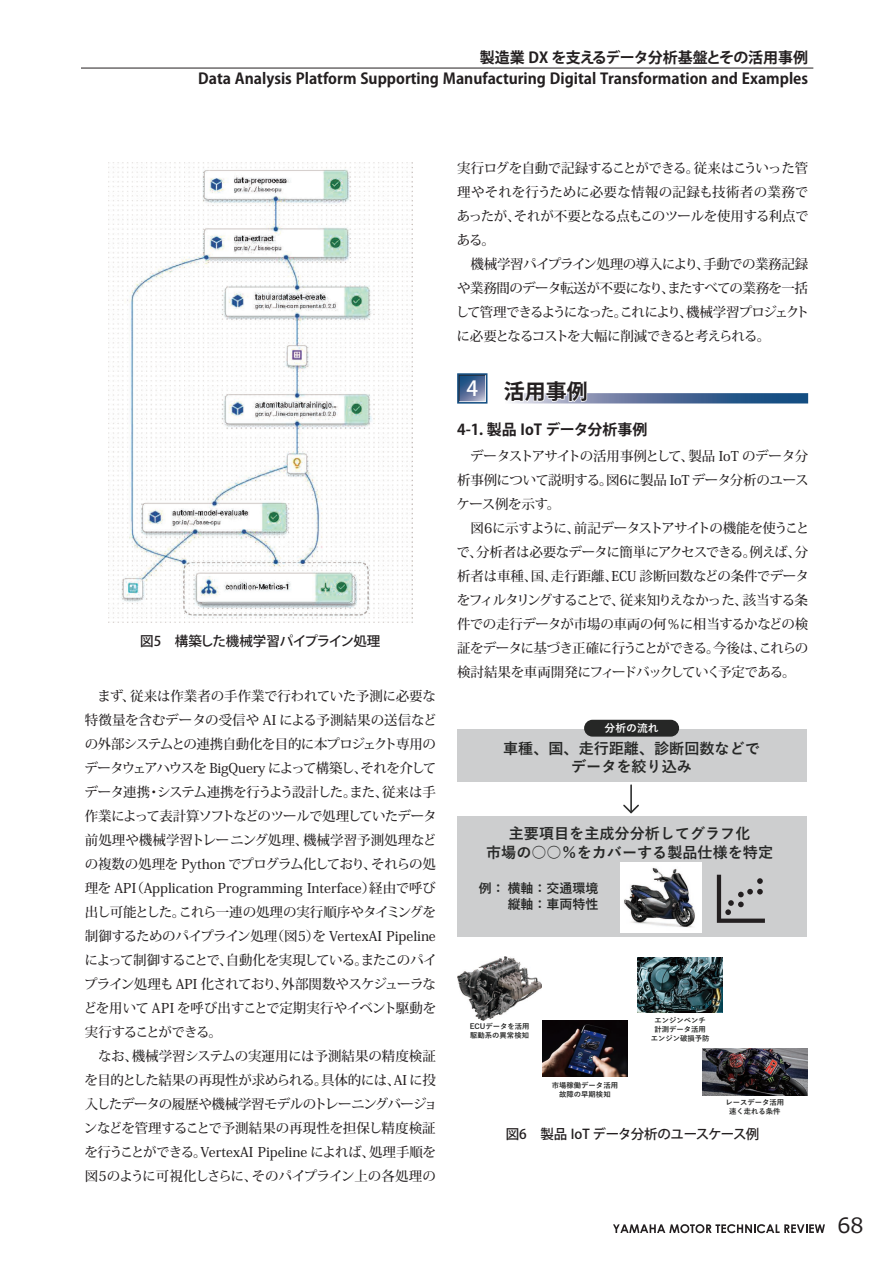
<style>
.page{position:relative;width:893px;height:1263px;background:#fff}
.page>*{position:absolute;margin:0;border:0;box-sizing:border-box;transform-origin:0 0}
.t1{font:21px "Meiryo";color:#231f20}
.t2{font:700 20.85px "Koz Go Pro";color:#231f20}
.t3{font:700 15.15px/18.1px "Yu Gothic";color:#262726;text-align:center}
.t4{font:700 15px/20.9px "Koz Go Pro";color:#231f20;text-align:right}
.t5{font:500 13.5px/24px "Koz Min Pr 6 N";letter-spacing:-.03em;color:#231f20}
.t6{font:500 13.5px "Koz Go Pro";letter-spacing:-.035em;color:#231f20}
.t7{font:700 12.9px "Yu Gothic";color:#262726}
.t8{font:700 10.8px "Yu Gothic";color:#fff}
.t9{font:700 7.35px/8.9px "Yu Gothic";color:#262726;text-align:center}
.s1{font-weight:500;font-size:20.7px;color:#fff}
</style>
<div class="page">
<hr style="left:81px;top:68px;width:732px;height:1px;background:#231f20">
<svg style="left:613px;top:1224px;width:212px;height:9px"></svg>
<img style="left:108px;top:163px;width:304px;height:460px">
<svg style="left:588px;top:393px;width:220px;height:10px;background:#456694"></svg>
<svg style="left:460px;top:376px;width:24px;height:25px"></svg>
<div style="left:457px;top:373px;width:30px;height:31px;border:2px solid #144e82"></div>
<svg style="left:510px;top:393px;width:78px;height:10px"></svg>
<div style="left:457px;top:816px;width:349px;height:120px;background:#cdcecf"></div>
<svg style="left:623px;top:804px;width:16px;height:9px"></svg>
<hr style="left:630px;top:785px;width:2px;height:27px;background:#2c2d2d">
<svg style="left:717px;top:875px;width:48px;height:48px"></svg>
<div style="left:457px;top:729px;width:349px;height:52px;background:#cdcecf"></div>
<div style="left:584px;top:720px;width:95px;height:17px;background:#262726;border-radius:8px"></div>
<img style="left:620px;top:862px;width:81px;height:70px">
<img style="left:457px;top:956px;width:85px;height:64px">
<img style="left:638px;top:957px;width:84px;height:55px">
<img style="left:543px;top:1021px;width:84px;height:55px">
<img style="left:702px;top:1049px;width:106px;height:46px">
<p class="t4" style="left:198px;top:48px;width:611px">製造業 DX を支えるデータ分析基盤とその活用事例<br>Data Analysis Platform Supporting Manufacturing Digital Transformation and Examples</p>
<p class="t6" style="left:140px;top:633px;width:242px">図5　構築した機械学習パイプライン処理</p>
<p class="t5" style="left:83px;top:685px;width:356px">　まず、従来は作業者の手作業で行われていた予測に必要な特徴量を含むデータの受信や AI による予測結果の送信などの外部システムとの連携自動化を目的に本プロジェクト専用のデータウェアハウスを BigQuery によって構築し、それを介してデータ連携・システム連携を行うよう設計した。また、従来は手作業によって表計算ソフトなどのツールで処理していたデータ前処理や機械学習トレーニング処理、機械学習予測処理などの複数の処理を Python でプログラム化しており、それらの処理を API（Application Programming Interface）経由で呼び出し可能とした。これら一連の処理の実行順序やタイミングを制御するためのパイプライン処理（図5）を VertexAI Pipelineによって制御することで、自動化を実現している。またこのパイプライン処理も API 化されており、外部関数やスケジューラなどを用いて API を呼び出すことで定期実行やイベント駆動を実行することができる。<br>　なお、機械学習システムの実運用には予測結果の精度検証を目的とした結果の再現性が求められる。具体的には、AI に投入したデータの履歴や機械学習モデルのトレーニングバージョンなどを管理することで予測結果の再現性を担保し精度検証を行うことができる。VertexAI Pipeline によれば、処理手順を図5のように可視化しさらに、そのパイプライン上の各処理の</p>
<p class="t5" style="left:456px;top:157px;width:355px">実行ログを自動で記録することができる。従来はこういった管理やそれを行うために必要な情報の記録も技術者の業務であったが、それが不要となる点もこのツールを使用する利点である。<br>　機械学習パイプライン処理の導入により、手動での業務記録や業務間のデータ転送が不要になり、またすべての業務を一括して管理できるようになった。これにより、機械学習プロジェクトに必要となるコストを大幅に削減できると考えられる。</p>
<h2 class="t2" style="left:466px;top:378px;width:123px"><span class="s1">4</span> 活用事例</h2>
<p class="t4" style="left:457px;top:420px;width:192px">4-1．製品 IoT データ分析事例</p>
<p class="t5" style="left:457px;top:445px;width:354px">　データストアサイトの活用事例として、製品 IoT のデータ分析事例について説明する。図6に製品 IoT データ分析のユースケース例を示す。<br>　図6に示すように、前記データストアサイトの機能を使うことで、分析者は必要なデータに簡単にアクセスできる。例えば、分析者は車種、国、走行距離、ECU 診断回数などの条件でデータをフィルタリングすることで、従来知りえなかった、該当する条件での走行データが市場の車両の何％に相当するかなどの検証をデータに基づき正確に行うことができる。今後は、これらの検討結果を車両開発にフィードバックしていく予定である。</p>
<p class="t8" style="left:605px;top:722px;width:56px">分析の流れ</p>
<p class="t3" style="left:503px;top:739px;width:258px">車種、国、走行距離、診断回数などでデータを絞り込み</p>
<p class="t3" style="left:486px;top:825px;width:288px">主要項目を主成分分析してグラフ化<br>市場の○○％をカバーする製品仕様を特定</p>
<p class="t7" style="left:508px;top:896px;width:92px">縦軸：車両特性</p>
<p class="t7" style="left:479px;top:881px;width:121px">例：横軸：交通環境</p>
<p class="t9" style="left:470px;top:1022px;width:61px;text-align:left">ECUデータを活用駆動系の異常検知</p>
<p class="t9" style="left:651px;top:1016px;width:60px">エンジンベンチ計測データ活用エンジン破損予防</p>
<p class="t9" style="left:552px;top:1081px;width:68px">市場稼働データ活用故障の早期検知</p>
<p class="t9" style="left:726px;top:1098px;width:60px">レースデータ活用速く走れる条件</p>
<p class="t6" style="left:506px;top:1125px;width:255px">図6　製品 IoT データ分析のユースケース例</p>
<h1 class="t1" style="left:837px;top:1210px;width:28px">68</h1>
</div>
